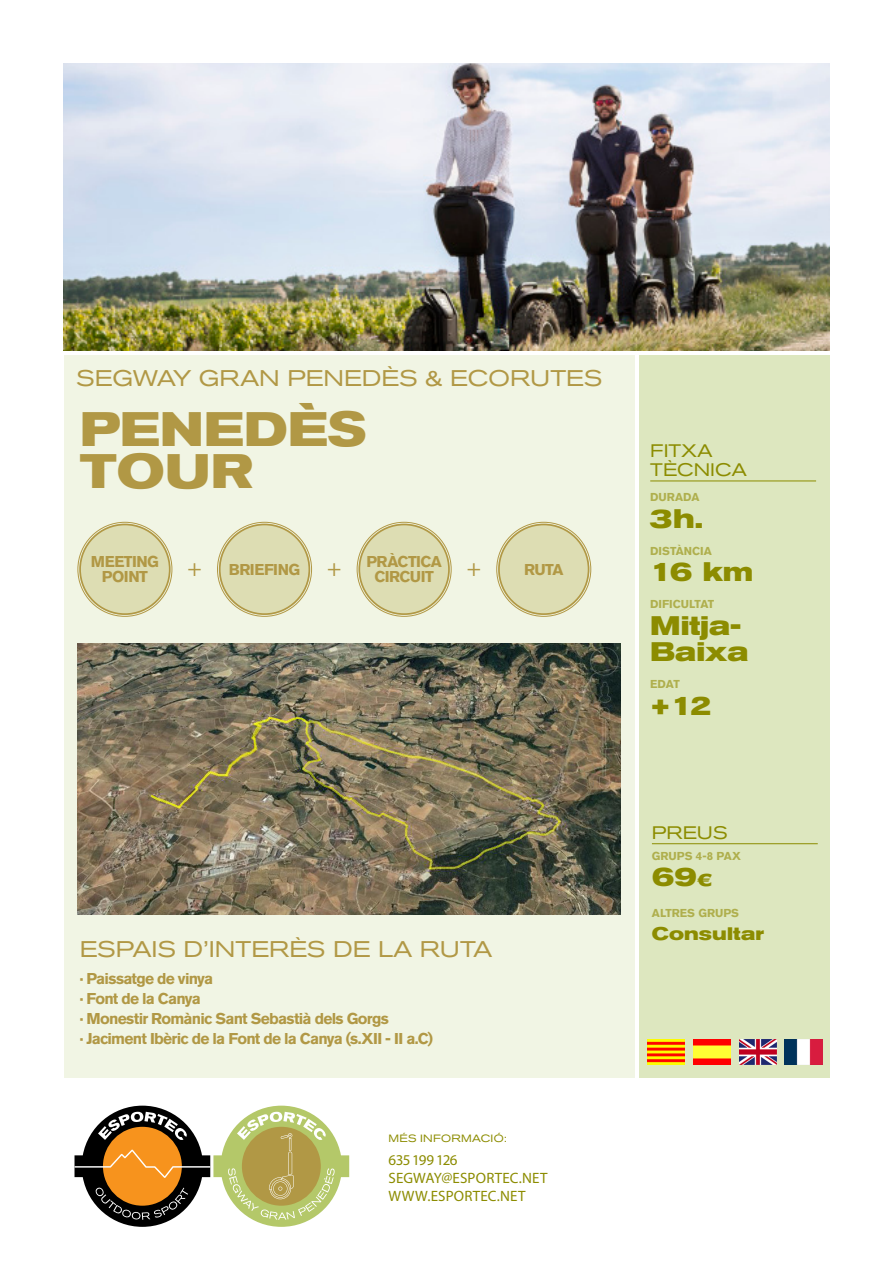
<style>
.page{position:relative;width:893px;height:1263px;background:#fff}
.page>*{position:absolute;margin:0;border:0;box-sizing:border-box;transform-origin:0 0}
.t1{font:700 expanded 48px/42px "Akzidenz Grotesk BQ";color:#b19845}
.t2{font:700 expanded 26.7px/26.7px "Akzidenz Grotesk BQ";color:#8c8c00}
.t3{font:24px "Myriad Pro";color:#b19845}
.t4{font:expanded 22.5px "Akzidenz Grotesk BQ";color:#b19845}
.t5{font:expanded 18px "Akzidenz Grotesk BQ";color:#8c8c00}
.t6{font:700 expanded 18px "Akzidenz Grotesk BQ";letter-spacing:.01em;color:#8c8c00}
.t7{font:700 15.6px/15px "Akzidenz Grotesk BQ";letter-spacing:-.045em;color:#b19845;text-align:center}
.t8{font:15px/18px "Myriad Pro";letter-spacing:.01em;color:#8c8c00}
.t9{font:700 11.4px "Akzidenz Grotesk BQ";color:#afaf4d}
.t10{font:expanded 10.5px "Akzidenz Grotesk BQ";letter-spacing:.025em;color:#8c8c00}
.s1{font-size:18px}
</style>
<div class="page">
<div style="left:64px;top:355px;width:571px;height:723px;background:#f1f5e4"></div>
<div style="left:639px;top:355px;width:190px;height:723px;background:#dde7bf"></div>
<img style="left:647px;top:1039px;width:38px;height:25px">
<img style="left:693px;top:1039px;width:38px;height:25px">
<img style="left:739px;top:1039px;width:37px;height:25px">
<img style="left:785px;top:1039px;width:37px;height:25px">
<img style="left:64px;top:64px;width:765px;height:287px">
<hr style="left:650px;top:481px;width:166px;height:1px;background:#8c8c00">
<hr style="left:652px;top:843px;width:166px;height:1px;background:#8c8c00">
<div style="left:79px;top:524px;width:92px;height:91px;background:#ddddb3;border-radius:50%"></div>
<div style="left:79px;top:524px;width:92px;height:91px;border:2px solid #b19845;border-radius:50%"></div>
<div style="left:219px;top:524px;width:91px;height:91px;background:#ddddb3;border-radius:50%"></div>
<div style="left:219px;top:524px;width:91px;height:91px;border:2px solid #b19845;border-radius:50%"></div>
<div style="left:358px;top:524px;width:92px;height:91px;background:#ddddb3;border-radius:50%"></div>
<div style="left:358px;top:524px;width:92px;height:91px;border:2px solid #b19845;border-radius:50%"></div>
<div style="left:498px;top:524px;width:91px;height:91px;background:#ddddb3;border-radius:50%"></div>
<div style="left:498px;top:524px;width:91px;height:91px;border:2px solid #b19845;border-radius:50%"></div>
<img style="left:78px;top:643px;width:543px;height:271px">
<svg style="left:75px;top:1106px;width:274px;height:121px"></svg>
<p class="t4" style="left:77px;top:365px;width:527px">SEGWAY GRAN PENEDÈS &amp; ECORUTES</p>
<p class="t1" style="left:80px;top:409px;width:288px">PENEDÈS<br>TOUR</p>
<p class="t7" style="left:91px;top:554px;width:70px">MEETING<br>POINT</p>
<p class="t7" style="left:229px;top:562px;width:73px">BRIEFING</p>
<p class="t7" style="left:366px;top:554px;width:77px">PRÀCTICA<br>CIRCUIT</p>
<p class="t7" style="left:524px;top:562px;width:41px">RUTA</p>
<p class="t3" style="left:188px;top:553px;width:16px">+</p>
<p class="t3" style="left:327px;top:553px;width:16px">+</p>
<p class="t3" style="left:467px;top:553px;width:16px">+</p>
<p class="t4" style="left:80px;top:936px;width:414px">ESPAIS D’INTERÈS DE LA RUTA</p>
<p class="t7" style="left:80px;top:971px;width:135px">· Paissatge de vinya</p>
<p class="t7" style="left:80px;top:991px;width:123px">· Font de la Canya</p>
<p class="t7" style="left:80px;top:1011px;width:311px">· Monestir Romànic Sant Sebastià dels Gorgs</p>
<p class="t7" style="left:80px;top:1031px;width:355px">· Jaciment Ibèric de la Font de la Canya (s.XII - II a.C)</p>
<p class="t10" style="left:388px;top:1133px;width:120px">MÉS INFORMACIÓ:</p>
<p class="t8" style="left:388px;top:1150px;width:160px">635 199 126<br>SEGWAY@ESPORTEC.NET<br>WWW.ESPORTEC.NET</p>
<p class="t5" style="left:650px;top:440px;width:64px">FITXA</p>
<p class="t5" style="left:650px;top:460px;width:98px">TÈCNICA</p>
<p class="t9" style="left:650px;top:491px;width:51px">DURADA</p>
<p class="t2" style="left:650px;top:506px;width:54px">3h.</p>
<p class="t9" style="left:650px;top:544px;width:63px">DISTÀNCIA</p>
<p class="t2" style="left:650px;top:559px;width:104px">16 km</p>
<p class="t9" style="left:650px;top:597px;width:66px">DIFICULTAT</p>
<p class="t2" style="left:650px;top:612px;width:100px">Mitja-<br>Baixa</p>
<p class="t9" style="left:650px;top:677px;width:31px">EDAT</p>
<p class="t2" style="left:650px;top:692px;width:64px">+12</p>
<p class="t5" style="left:652px;top:822px;width:77px">PREUS</p>
<p class="t9" style="left:652px;top:849px;width:90px">GRUPS 4-8 PAX</p>
<p class="t2" style="left:652px;top:864px;width:62px">69<span class="s1">€</span></p>
<p class="t9" style="left:652px;top:907px;width:89px">ALTRES GRUPS</p>
<p class="t6" style="left:652px;top:923px;width:113px">Consultar</p>
</div>
